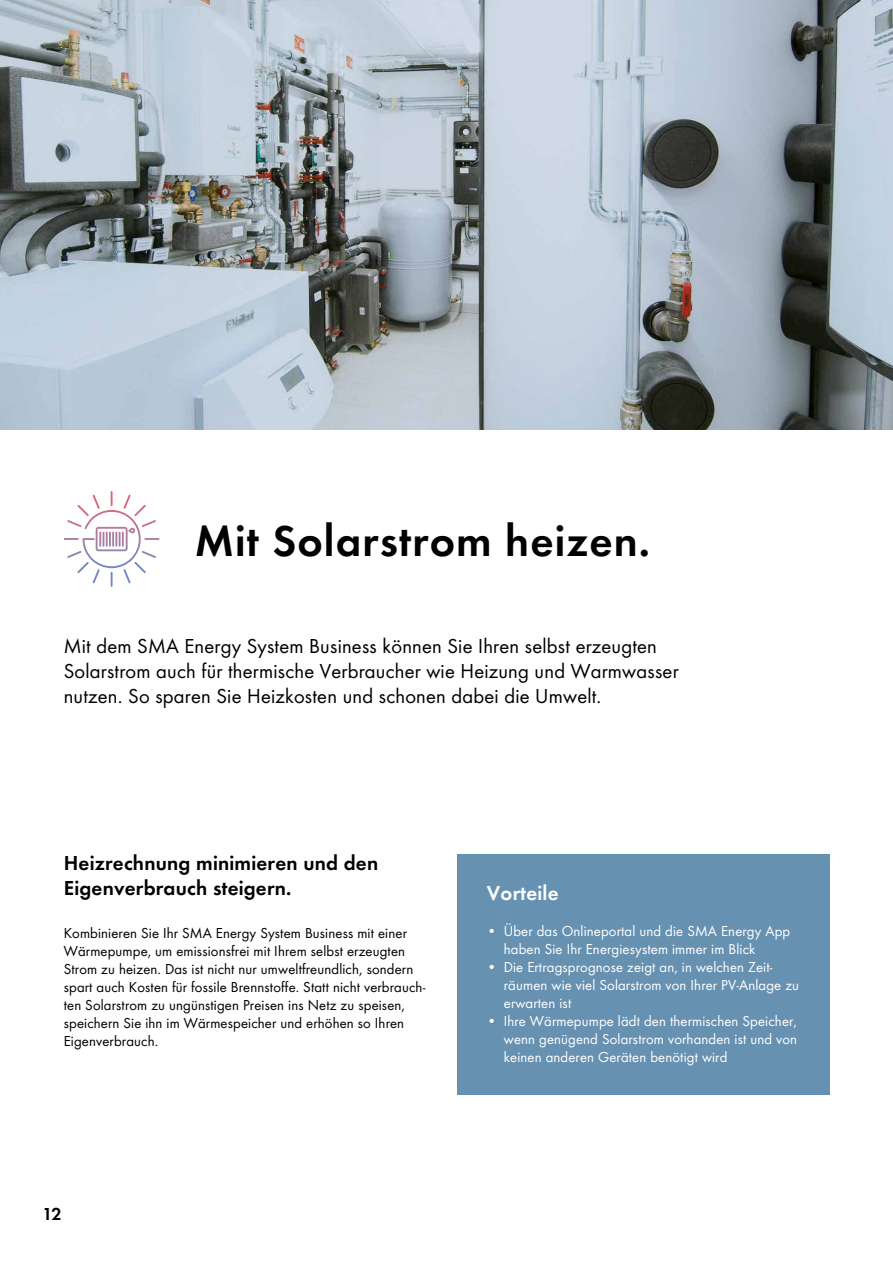
<style>
.page{position:relative;width:893px;height:1263px;background:#fff}
.page>*{position:absolute;margin:0;border:0;box-sizing:border-box;transform-origin:0 0}
.t1{font:600 45px "SMA Futura Global";letter-spacing:.025em;color:#000}
.t2{font:21px/24.8px "SMA Futura Global";letter-spacing:.01em;color:#000}
.t3{font:600 21px/24.8px "SMA Futura Global";letter-spacing:.01em;color:#000}
.t4{font:600 21px "SMA Futura Global";letter-spacing:.01em;color:#fff}
.t5{font:600 18px "SMA Futura Global";color:#000}
.t6{font:15px/18px "SMA Futura Global";letter-spacing:.01em;color:#000}
.t7{font:15px/18px "SMA Futura Global";letter-spacing:.01em;color:#fff}
</style>
<div class="page">
<img style="left:0;top:0;width:893px;height:429px">
<svg style="left:67px;top:491px;width:89px;height:78px"></svg>
<div style="left:457px;top:855px;width:372px;height:240px;background:#6691b1"></div>
<h1 class="t1" style="left:195px;top:514px;width:457px">Mit Solarstrom heizen.</h1>
<h2 class="t2" style="left:64px;top:634px;width:616px">Mit dem SMA Energy System Business können Sie Ihren selbst erzeugten<br>Solarstrom auch für thermische Verbraucher wie Heizung und Warmwasser nutzen. So sparen Sie Heizkosten und schonen dabei die Umwelt.</h2>
<h2 class="t3" style="left:64px;top:851px;width:316px">Heizrechnung minimieren und den<br>Eigenverbrauch steigern.</h2>
<p class="t6" style="left:64px;top:924px;width:363px">Kombinieren Sie Ihr SMA Energy System Business mit einer Wärmepumpe, um emissionsfrei mit Ihrem selbst erzeugten Strom zu heizen. Das ist nicht nur umweltfreundlich, sondern spart auch Kosten für fossile Brennstoffe. Statt nicht verbrauch&shy;ten Solarstrom zu ungünstigen Preisen ins Netz zu speisen, speichern Sie ihn im Wärmespeicher und erhöhen so Ihren Eigenverbrauch.</p>
<p class="t5" style="left:43px;top:1204px;width:21px">12</p>
<h2 class="t4" style="left:487px;top:881px;width:73px">Vorteile</h2>
<p class="t7" style="left:504px;top:922px;width:288px;text-indent:-17px">• Über das Onlineportal und die SMA Energy App haben Sie Ihr Energiesystem immer im Blick</p>
<p class="t7" style="left:504px;top:958px;width:297px;text-indent:-17px">• Die Ertragsprognose zeigt an, in welchen Zeit&shy;räumen wie viel Solarstrom von Ihrer PV-Anlage zu erwarten ist</p>
<p class="t7" style="left:504px;top:1012px;width:295px;text-align:justify;text-indent:-17px">• Ihre Wärmepumpe lädt den thermischen Speicher, wenn genügend Solarstrom vorhanden ist und von keinen anderen Geräten benötigt wird</p>
</div>
